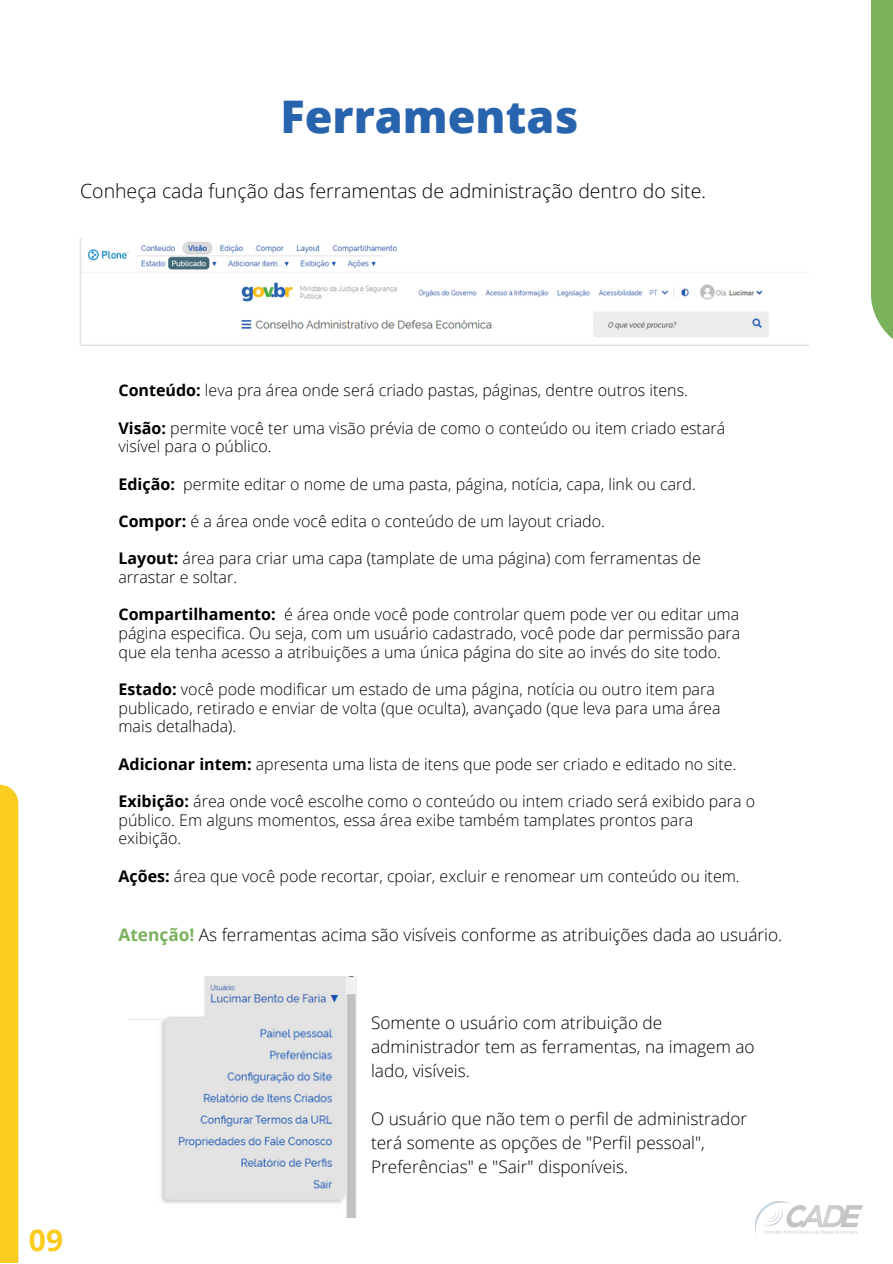
<style>
.page{position:relative;width:893px;height:1264px;background:#fff}
.page>*{position:absolute;margin:0;border:0;box-sizing:border-box;transform-origin:0 0}
.t1{font:800 45px "Open Sans";color:#2864ae}
.t2{font:700 30px "Open Sans";color:#facc1f}
.t3{font:300 19.5px "Open Sans";color:#000}
.t4{font:300 17.25px/23.9px "Open Sans";color:#000}
.t5{font:300 16.05px/18.6px "Open Sans";color:#000}
.s1{font-weight:700}
.s2{font-weight:700;color:#7ab15b}
</style>
<div class="page">
<img style="left:80px;top:239px;width:728px;height:107px">
<img style="left:755px;top:1201px;width:107px;height:33px">
<img style="left:129px;top:976px;width:227px;height:241px">
<div style="left:870px;top:0;width:22px;height:378px;background:#7ab15b"></div>
<div style="left:0;top:783px;width:18px;height:479px;background:#facc1f"></div>
<h1 class="t1" style="left:280px;top:85px;width:299px">Ferramentas</h1>
<p class="t3" style="left:80px;top:177px;width:627px">Conheça cada função das ferramentas de administração dentro do site.</p>
<h2 class="t2" style="left:29px;top:1218px;width:36px">09</h2>
<p class="t5" style="left:118px;top:381px;width:571px"><span class="s1">Conteúdo:</span> leva pra área onde será criado pastas, páginas, dentre outros itens.</p>
<p class="t5" style="left:118px;top:418px;width:608px"><span class="s1">Visão:</span> permite você ter uma visão prévia de como o conteúdo ou item criado estará visível para o público.</p>
<p class="t5" style="left:118px;top:474px;width:578px"><span class="s1">Edição:</span> permite editar o nome de uma pasta, página, notícia, capa, link ou card.</p>
<p class="t5" style="left:118px;top:511px;width:488px"><span class="s1">Compor:</span> é a área onde você edita o conteúdo de um layout criado.</p>
<p class="t5" style="left:118px;top:549px;width:584px"><span class="s1">Layout:</span> área para criar uma capa (tamplate de uma página) com ferramentas de arrastar e soltar.</p>
<p class="t5" style="left:118px;top:605px;width:623px;text-align:justify"><span class="s1">Compartilhamento:</span> é área onde você pode controlar quem pode ver ou editar uma página especifica. Ou seja, com um usuário cadastrado, você pode dar permissão para que ela tenha acesso a atribuições a uma única página do site ao invés do site todo.</p>
<p class="t5" style="left:118px;top:679px;width:603px"><span class="s1">Estado:</span> você pode modificar um estado de uma página, notícia ou outro item para publicado, retirado e enviar de volta (que oculta), avançado (que leva para uma área mais detalhada).</p>
<p class="t5" style="left:118px;top:754px;width:619px"><span class="s1">Adicionar intem:</span> apresenta uma lista de itens que pode ser criado e editado no site.</p>
<p class="t5" style="left:118px;top:791px;width:638px"><span class="s1">Exibição:</span> área onde você escolhe como o conteúdo ou intem criado será exibido para o público. Em alguns momentos, essa área exibe também tamplates prontos para exibição.</p>
<p class="t5" style="left:118px;top:866px;width:622px"><span class="s1">Ações:</span> área que você pode recortar, cpoiar, excluir e renomear um conteúdo ou item.</p>
<p class="t4" style="left:118px;top:922px;width:665px"><span class="s2">Atenção!</span> As ferramentas acima são visíveis conforme as atribuições dada ao usuário.</p>
<p class="t4" style="left:371px;top:1010px;width:385px">Somente o usuário com atribuição de administrador tem as ferramentas, na imagem ao lado, visíveis.</p>
<p class="t4" style="left:371px;top:1106px;width:377px">O usuário que não tem o perfil de administrador terá somente as opções de "Perfil pessoal",<br>Preferências" e "Sair" disponíveis.</p>
</div>
